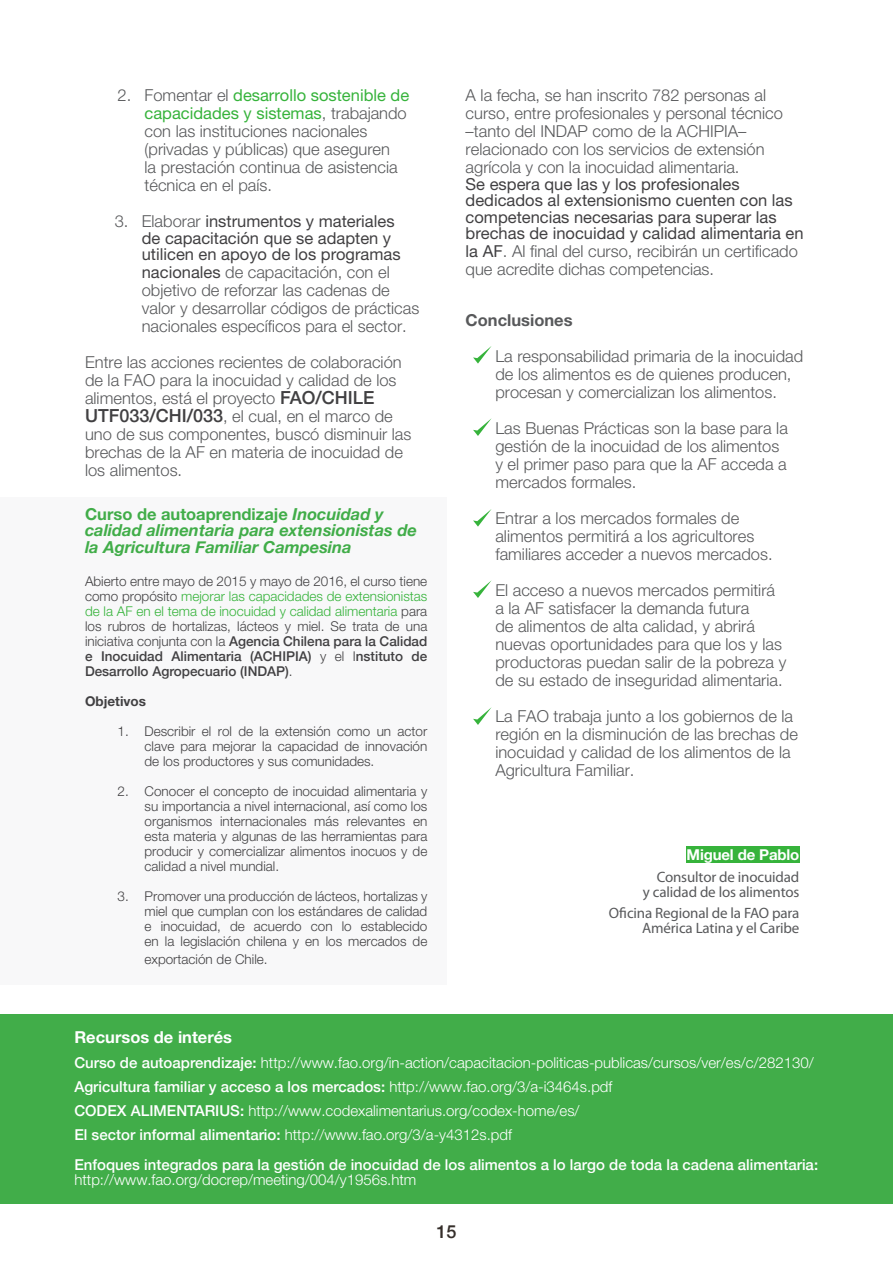
<style>
.page{position:relative;width:893px;height:1263px;background:#fff}
.page>*{position:absolute;margin:0;border:0;box-sizing:border-box;transform-origin:0 0}
.t1{font:500 18px "Helvetica Neue";color:#352e2a}
.t2{font:300 16.5px/18px "Helvetica Neue";color:#58595b}
.t3{font:16.5px/16.5px "Helvetica Neue";color:#414042}
.t4{font:italic 700 16.5px/16.5px "Helvetica Neue";color:#41ad49}
.t5{font:700 16.5px "Helvetica Neue";color:#fff}
.t6{font:700 16.5px "Helvetica Neue";color:#58595b}
.t7{font:300 15px/24px "Helvetica Neue";color:#fff}
.t8{font:500 15px "Helvetica Neue";color:#fff}
.t9{font:15px/15px "Myriad Pro";letter-spacing:-.01em;color:#58595b;text-align:right}
.t10{font:700 15px "Helvetica Neue";letter-spacing:-.01em;color:#fff}
.t11{font:300 13.5px/15px "Helvetica Neue";color:#414042;text-align:justify}
.t12{font:700 13.5px "Helvetica Neue";color:#414042}
.s1{font-weight:400;color:#36b33b}
.s2{font-weight:300;color:#58595b}
.s3{font-weight:400;color:#414042}
.s4{font-weight:500;font-size:18px;color:#414042}
.s5{font-style:normal}
.s6{color:#36b33b}
.s7{font-weight:500}
</style>
<div class="page">
<div style="left:0;top:497px;width:446px;height:487px;background:#f8f8f9"></div>
<svg style="left:473px;top:346px;width:19px;height:18px"></svg>
<svg style="left:473px;top:418px;width:19px;height:18px"></svg>
<svg style="left:473px;top:509px;width:19px;height:18px"></svg>
<svg style="left:473px;top:580px;width:19px;height:18px"></svg>
<svg style="left:473px;top:707px;width:19px;height:18px"></svg>
<div style="left:0;top:1014px;width:893px;height:189px;background:#41ad49"></div>
<div style="left:686px;top:846px;width:113px;height:17px;background:#36b33b"></div>
<p class="t2" style="left:145px;top:86px;width:266px;text-indent:-27px">2. Fomentar el <span class="s1">desarrollo sostenible de capacidades y sistemas</span>, trabajando con las instituciones nacionales (privadas y públicas) que aseguren<br>la prestación continua de asistencia técnica en el país.</p>
<p class="t3" style="left:142px;top:213px;width:260px;text-indent:-27px"><span class="s2">3. Elaborar</span> instrumentos y materiales de capacitación que se adapten y utilicen en apoyo de los programas</p>
<p class="t2" style="left:142px;top:263px;width:279px"><span class="s3">nacionales</span> de capacitación, con el objetivo de reforzar las cadenas de valor y desarrollar códigos de prácticas nacionales específicos para el sector.</p>
<p class="t2" style="left:85px;top:353px;width:328px">Entre las acciones recientes de colaboración de la FAO para la inocuidad y calidad de los alimentos, está el proyecto <span class="s4">FAO/CHILE UTF033/CHI/033</span>, el cual, en el marco de uno de sus componentes, buscó disminuir las brechas de la AF en materia de inocuidad de los alimentos.</p>
<p class="t4" style="left:85px;top:506px;width:333px"><span class="s5">Curso de autoaprendizaje</span> Inocuidad y calidad alimentaria para extensionistas de la Agricultura Familiar Campesina</p>
<p class="t11" style="left:85px;top:573px;width:344px">Abierto entre mayo de 2015 y mayo de 2016, el curso tiene como propósito <span class="s6">mejorar las capacidades de extensionistas de la AF en el tema de inocuidad y calidad alimentaria</span> para los rubros de hortalizas, lácteos y miel. Se trata de una iniciativa conjunta con la <span class="s7">Agencia Chilena para la Calidad e Inocuidad Alimentaria (ACHIPIA)</span> y el I<span class="s7">nstituto de Desarrollo Agropecuario (INDAP)</span>.</p>
<p class="t12" style="left:85px;top:692px;width:63px">Objetivos</p>
<p class="t11" style="left:145px;top:723px;width:284px;text-indent:-27px">1. Describir el rol de la extensión como un actor clave para mejorar la capacidad de innovación de los productores y sus comunidades.</p>
<p class="t11" style="left:145px;top:783px;width:284px;text-indent:-27px">2. Conocer el concepto de inocuidad alimentaria y su importancia a nivel internacional, así como los organismos internacionales más relevantes en esta materia y algunas de las herramientas para producir y comercializar alimentos inocuos y de calidad a nivel mundial.</p>
<p class="t11" style="left:145px;top:888px;width:284px;text-indent:-27px">3. Promover una producción de lácteos, hortalizas y miel que cumplan con los estándares de calidad e inocuidad, de acuerdo con lo establecido en la legislación chilena y en los mercados de</p>
<p class="t11" style="left:145px;top:951px;width:125px">exportación de Chile.</p>
<p class="t2" style="left:466px;top:86px;width:319px">A la fecha, se han inscrito 782 personas al curso, entre profesionales y personal técnico –tanto del INDAP como de la ACHIPIA– relacionado con los servicios de extensión agrícola y con la inocuidad alimentaria.</p>
<p class="t3" style="left:466px;top:175px;width:340px">Se espera que las y los profesionales dedicados al extensionismo cuenten con las competencias necesarias para superar las brechas de inocuidad y calidad alimentaria en</p>
<p class="t2" style="left:466px;top:242px;width:334px"><span class="s3">la AF</span>. Al final del curso, recibirán un certificado que acredite dichas competencias.</p>
<p class="t6" style="left:466px;top:310px;width:108px">Conclusiones</p>
<p class="t2" style="left:495px;top:347px;width:309px">La responsabilidad primaria de la inocuidad de los alimentos es de quienes producen, procesan y comercializan los alimentos.</p>
<p class="t2" style="left:495px;top:419px;width:294px">Las Buenas Prácticas son la base para la gestión de la inocuidad de los alimentos y el primer paso para que la AF acceda a mercados formales.</p>
<p class="t2" style="left:495px;top:509px;width:279px">Entrar a los mercados formales de alimentos permitirá a los agricultores familiares acceder a nuevos mercados.</p>
<p class="t2" style="left:495px;top:581px;width:292px">El acceso a nuevos mercados permitirá a la AF satisfacer la demanda futura<br>de alimentos de alta calidad, y abrirá nuevas oportunidades para que los y las productoras puedan salir de la pobreza y de su estado de inseguridad alimentaria.</p>
<p class="t2" style="left:495px;top:707px;width:304px">La FAO trabaja junto a los gobiernos de la región en la disminución de las brechas de inocuidad y calidad de los alimentos de la Agricultura Familiar.</p>
<p class="t10" style="left:687px;top:846px;width:114px">Miguel de Pablo</p>
<p class="t9" style="left:643px;top:869px;width:158px">Consultor de inocuidad<br>y calidad de los alimentos</p>
<p class="t9" style="left:609px;top:905px;width:192px">Oficina Regional de la FAO para<br>América Latina y el Caribe</p>
<p class="t5" style="left:74px;top:1026px;width:159px">Recursos de interés</p>
<p class="t7" style="left:74px;top:1050px;width:741px"><span class="s7">Curso de autoaprendizaje:</span> http://www.fao.org/in-action/capacitacion-politicas-publicas/cursos/ver/es/c/282130/ <span class="s7">Agricultura familiar y acceso a los mercados:</span> http://www.fao.org/3/a-i3464s.pdf<br><span class="s7">CODEX ALIMENTARIUS:</span> http://www.codexalimentarius.org/codex-home/es/<br><span class="s7">El sector informal alimentario:</span> http://www.fao.org/3/a-y4312s.pdf</p>
<p class="t8" style="left:74px;top:1152px;width:745px">Enfoques integrados para la gestión de inocuidad de los alimentos a lo largo de toda la cadena alimentaria:</p>
<p class="t7" style="left:74px;top:1167px;width:344px">http://www.fao.org/docrep/meeting/004/y1956s.htm</p>
<p class="t1" style="left:436px;top:1217px;width:22px">15</p>
</div>
